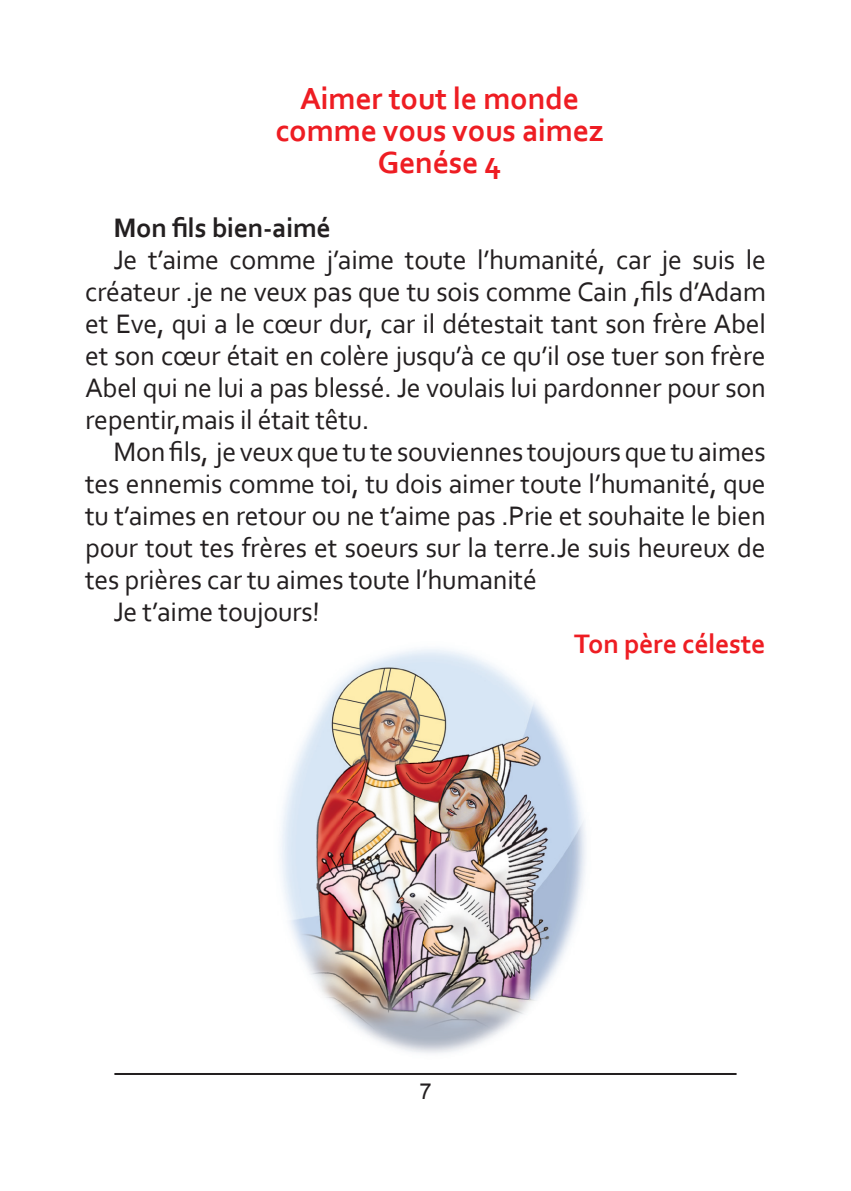
<style>
.page{position:relative;width:851px;height:1191px;background:#fff}
.page>*{position:absolute;margin:0;border:0;box-sizing:border-box;transform-origin:0 0}
.t1{font:700 32px "Corbel";letter-spacing:-.01em;color:#ee1d23}
.t2{font:28px/32px "Corbel";letter-spacing:-.01em;color:#231f20;text-align:justify}
.t3{font:700 28px "Corbel";letter-spacing:-.01em;color:#231f20}
.t4{font:700 28px "Corbel";letter-spacing:-.01em;color:#ee1d23}
.t5{font:22px "Arial";color:#231f20}
</style>
<div class="page">
<hr style="left:114px;top:1073px;width:622px;height:2px;background:#231f20">
<img style="left:280px;top:649px;width:306px;height:404px">
<p class="t1" style="left:300px;top:78px;width:280px">Aimer tout le monde</p>
<p class="t1" style="left:275px;top:110px;width:330px">comme vous vous aimez</p>
<p class="t1" style="left:378px;top:142px;width:125px">Genése 4</p>
<p class="t3" style="left:113px;top:210px;width:219px">Mon fils bien-aimé</p>
<p class="t2" style="left:85px;top:243px;width:682px;text-indent:28px">Je t’aime comme j’aime toute l’humanité, car je suis le créateur .je ne veux pas que tu sois comme Cain ,fils d’Adam et Eve, qui a le cœur dur, car il détestait tant son frère Abel et son cœur était en colère jusqu’à ce qu’il ose tuer son frère Abel qui ne lui a pas blessé. Je voulais lui pardonner pour son repentir,mais il était têtu.</p>
<p class="t2" style="left:85px;top:435px;width:682px;text-indent:28px">Mon fils, je veux que tu te souviennes toujours que tu aimes tes ennemis comme toi, tu dois aimer toute l’humanité, que tu t’aimes en retour ou ne t’aime pas .Prie et souhaite le bien pour tout tes frères et soeurs sur la terre.Je suis heureux de tes prières car tu aimes toute l’humanité</p>
<p class="t2" style="left:113px;top:595px;width:208px">Je t’aime toujours!</p>
<p class="t4" style="left:574px;top:626px;width:193px">Ton père céleste</p>
<p class="t5" style="left:419px;top:1076px;width:14px">7</p>
</div>
